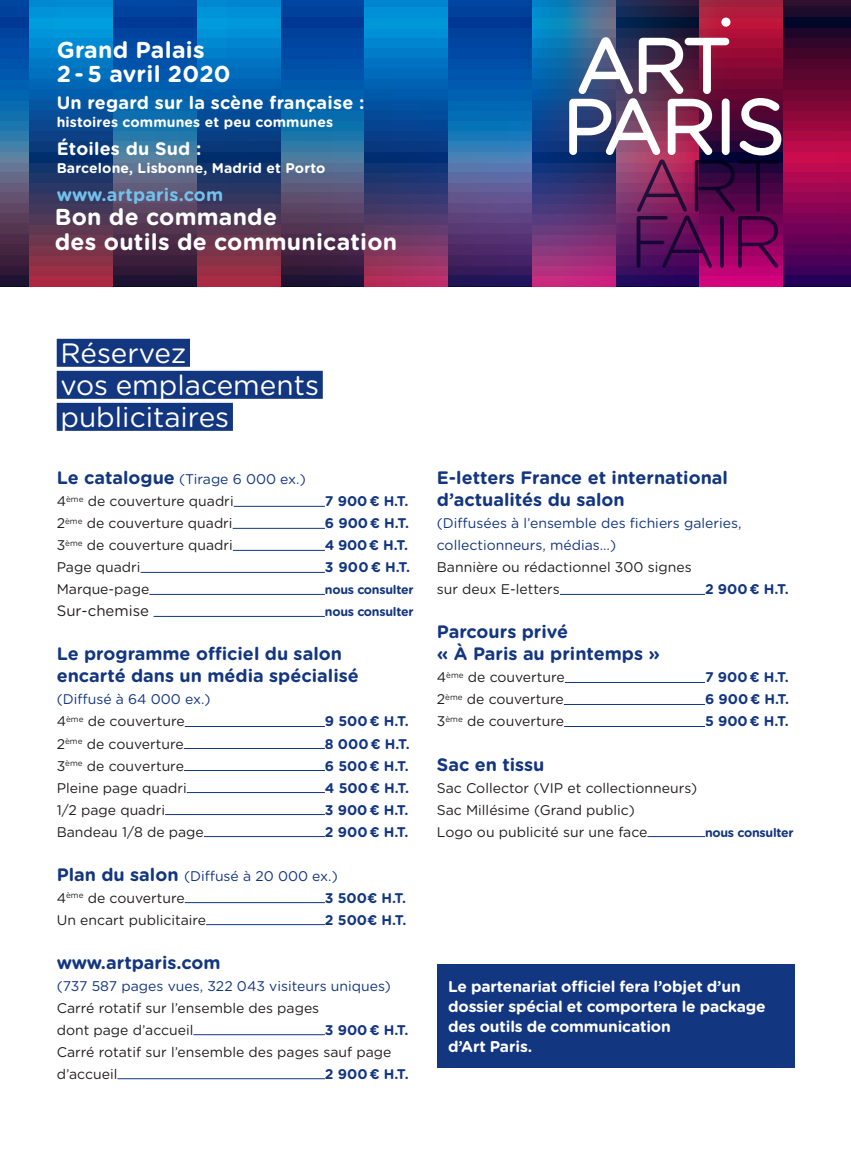
<style>
.page{position:relative;width:851px;height:1163px;background:#fff}
.page>*{position:absolute;margin:0;border:0;box-sizing:border-box;transform-origin:0 0}
.t1{font:28px/32px "Gotham Rounded";color:#fff}
.t2{font:700 23px/25px "Gotham Rounded";letter-spacing:.01em;color:#fff}
.t3{font:700 18px/22px "Gotham Rounded";color:#133681}
.t4{font:700 18px "Gotham Rounded";letter-spacing:.01em;color:#fff}
.t5{font:700 18px "Gotham Rounded";letter-spacing:.01em;color:#71c2ed}
.t6{font:700 15.6px/20px "Gotham Rounded";letter-spacing:-.01em;color:#fff}
.t7{font:15px "Gotham Rounded";color:#231f20}
.t8{font:14px/22px "Gotham Rounded";color:#231f20}
.t9{font:14px/22px "Gotham Rounded";color:#133681}
.t10{font:700 14px "Gotham Rounded";color:#133681}
.t11{font:700 14px "Gotham Rounded";letter-spacing:.01em;color:#fff}
.t12{font:700 12.4px "Gotham Rounded";letter-spacing:-.02em;color:#133681}
.s1{font-weight:700;font-size:18px;color:#133681}
.s2{color:#133681}
.s3{color:#231f20}
.s4{font-weight:700;font-size:18px}
</style>
<div class="page">
<hr style="left:0;top:286px;width:31px;height:1px;background:#015aaa">
<hr style="left:113px;top:286px;width:85px;height:1px;background:#015aaa">
<hr style="left:281px;top:286px;width:85px;height:1px;background:#015aaa">
<hr style="left:448px;top:286px;width:85px;height:1px;background:#015aaa">
<hr style="left:616px;top:286px;width:85px;height:1px;background:#015aaa">
<hr style="left:783px;top:286px;width:67px;height:1px;background:#015aaa">
<img style="left:0;top:0;width:850px;height:286px">
<hr style="left:234px;top:506px;width:91px;height:1px;background:#133681">
<hr style="left:233px;top:528px;width:92px;height:1px;background:#133681">
<hr style="left:233px;top:550px;width:92px;height:1px;background:#133681">
<hr style="left:140px;top:572px;width:185px;height:1px;background:#133681">
<hr style="left:149px;top:594px;width:176px;height:1px;background:#133681">
<hr style="left:153px;top:616px;width:172px;height:1px;background:#133681">
<hr style="left:185px;top:726px;width:140px;height:1px;background:#133681">
<hr style="left:184px;top:748px;width:141px;height:1px;background:#133681">
<hr style="left:184px;top:770px;width:141px;height:1px;background:#133681">
<hr style="left:187px;top:792px;width:138px;height:1px;background:#133681">
<hr style="left:165px;top:814px;width:160px;height:1px;background:#133681">
<hr style="left:204px;top:836px;width:121px;height:1px;background:#133681">
<hr style="left:185px;top:902px;width:140px;height:1px;background:#133681">
<hr style="left:206px;top:924px;width:119px;height:1px;background:#133681">
<hr style="left:193px;top:1034px;width:132px;height:1px;background:#133681">
<hr style="left:117px;top:1078px;width:208px;height:1px;background:#133681">
<hr style="left:559px;top:594px;width:146px;height:1px;background:#133681">
<hr style="left:564px;top:682px;width:141px;height:1px;background:#133681">
<hr style="left:563px;top:704px;width:142px;height:1px;background:#133681">
<hr style="left:564px;top:726px;width:141px;height:1px;background:#133681">
<hr style="left:647px;top:836px;width:58px;height:1px;background:#133681">
<div style="left:57px;top:339px;width:133px;height:28px;background:#133681"></div>
<div style="left:57px;top:371px;width:266px;height:28px;background:#133681"></div>
<div style="left:57px;top:403px;width:176px;height:28px;background:#133681"></div>
<div style="left:437px;top:964px;width:357px;height:103px;background:#133681"></div>
<img style="left:569px;top:37px;width:212px;height:231px">
<div style="left:721px;top:18px;width:9px;height:9px;background:#fff;border-radius:50%"></div>
<h2 class="t2" style="left:57px;top:37px;width:175px;line-height:24px">Grand Palais<br>2 - 5 avril 2020</h2>
<p class="t4" style="left:57px;top:89px;width:309px">Un regard sur la scène française :</p>
<p class="t11" style="left:57px;top:111px;width:278px">histoires communes et peu communes</p>
<p class="t4" style="left:57px;top:135px;width:146px">Étoiles du Sud :</p>
<p class="t11" style="left:57px;top:157px;width:270px">Barcelone, Lisbonne, Madrid et Porto</p>
<p class="t5" style="left:57px;top:181px;width:168px">www.artparis.com</p>
<h2 class="t2" style="left:55px;top:203px;width:344px">Bon de commande<br>des outils de communication</h2>
<h1 class="t1" style="left:60px;top:335px;width:260px">Réservez<br>vos emplacements publicitaires</h1>
<p class="t8" style="left:57px;top:467px;width:250px"><span class="s1">Le catalogue</span> <span class="s2">(Tirage 6 000 ex.)<br></span>4<sup>ème</sup> de couverture quadri</p>
<p class="t10" style="left:325px;top:491px;width:85px">7 900 € H.T.</p>
<p class="t8" style="left:57px;top:511px;width:177px">2<sup>ème</sup> de couverture quadri</p>
<p class="t10" style="left:325px;top:513px;width:86px">6 900 € H.T.</p>
<p class="t8" style="left:57px;top:533px;width:178px">3<sup>ème</sup> de couverture quadri</p>
<p class="t10" style="left:325px;top:535px;width:85px">4 900 € H.T.</p>
<p class="t8" style="left:57px;top:555px;width:85px">Page quadri</p>
<p class="t10" style="left:325px;top:557px;width:87px">3 900 € H.T.</p>
<p class="t8" style="left:57px;top:577px;width:94px">Marque-page</p>
<p class="t12" style="left:325px;top:581px;width:90px">nous consulter</p>
<p class="t7" style="left:57px;top:600px;width:94px">Sur-chemise</p>
<p class="t12" style="left:325px;top:603px;width:90px">nous consulter</p>
<p class="t3" style="left:57px;top:642px;width:303px">Le programme officiel du salon encarté dans un média spécialisé</p>
<p class="t9" style="left:57px;top:687px;width:155px">(Diffusé à 64 000 ex.)<br><span class="s3">4</span><sup>ème</sup> <span class="s3">de couverture</span></p>
<p class="t10" style="left:325px;top:711px;width:85px">9 500 € H.T.</p>
<p class="t8" style="left:57px;top:731px;width:128px">2<sup>ème</sup> de couverture</p>
<p class="t10" style="left:325px;top:733px;width:86px">8 000 € H.T.</p>
<p class="t8" style="left:57px;top:753px;width:129px">3<sup>ème</sup> de couverture</p>
<p class="t10" style="left:325px;top:755px;width:85px">6 500 € H.T.</p>
<p class="t8" style="left:57px;top:775px;width:131px">Pleine page quadri</p>
<p class="t10" style="left:325px;top:777px;width:86px">4 500 € H.T.</p>
<p class="t8" style="left:57px;top:797px;width:110px">1/2 page quadri</p>
<p class="t10" style="left:325px;top:799px;width:85px">3 900 € H.T.</p>
<p class="t8" style="left:57px;top:819px;width:149px">Bandeau 1/8 de page</p>
<p class="t10" style="left:325px;top:821px;width:85px">2 900 € H.T.</p>
<p class="t9" style="left:57px;top:863px;width:282px"><span class="s4">Plan du salon</span> (Diffusé à 20 000 ex.)<br><span class="s3">4</span><sup>ème</sup> <span class="s3">de couverture</span></p>
<p class="t10" style="left:325px;top:887px;width:83px">3 500€ H.T.</p>
<p class="t8" style="left:57px;top:907px;width:151px">Un encart publicitaire</p>
<p class="t10" style="left:325px;top:909px;width:83px">2 500€ H.T.</p>
<p class="t3" style="left:57px;top:950px;width:165px">www.artparis.com</p>
<p class="t9" style="left:57px;top:973px;width:335px">(737 587 pages vues, 322 043 visiteurs uniques)</p>
<p class="t8" style="left:57px;top:995px;width:264px">Carré rotatif sur l’ensemble des pages dont page d’accueil</p>
<p class="t10" style="left:325px;top:1019px;width:85px">3 900 € H.T.</p>
<p class="t8" style="left:57px;top:1039px;width:336px">Carré rotatif sur l’ensemble des pages sauf page d’accueil</p>
<p class="t10" style="left:325px;top:1063px;width:85px">2 900 € H.T.</p>
<p class="t3" style="left:437px;top:466px;width:292px">E-letters France et international d’actualités du salon</p>
<p class="t9" style="left:437px;top:511px;width:306px">(Diffusées à l’ensemble des fichiers galeries, collectionneurs, médias…)</p>
<p class="t8" style="left:437px;top:555px;width:256px">Bannière ou rédactionnel 300 signes sur deux E-letters</p>
<p class="t10" style="left:705px;top:579px;width:85px">2 900 € H.T.</p>
<p class="t3" style="left:437px;top:620px;width:225px">Parcours privé<br>« À Paris au printemps »</p>
<p class="t8" style="left:437px;top:665px;width:129px">4<sup>ème</sup> de couverture</p>
<p class="t10" style="left:705px;top:667px;width:85px">7 900 € H.T.</p>
<p class="t8" style="left:437px;top:687px;width:128px">2<sup>ème</sup> de couverture</p>
<p class="t10" style="left:705px;top:689px;width:86px">6 900 € H.T.</p>
<p class="t8" style="left:437px;top:709px;width:129px">3<sup>ème</sup> de couverture</p>
<p class="t10" style="left:705px;top:711px;width:85px">5 900 € H.T.</p>
<p class="t3" style="left:437px;top:752px;width:109px">Sac en tissu</p>
<p class="t8" style="left:437px;top:775px;width:262px">Sac Collector (VIP et collectionneurs)<br>Sac Millésime (Grand public)<br>Logo ou publicité sur une face</p>
<p class="t12" style="left:705px;top:823px;width:90px">nous consulter</p>
<p class="t6" style="left:448px;top:975px;width:319px">Le partenariat officiel fera l’objet d’un dossier spécial et comportera le package des outils de communication<br>d’Art Paris.</p>
</div>
